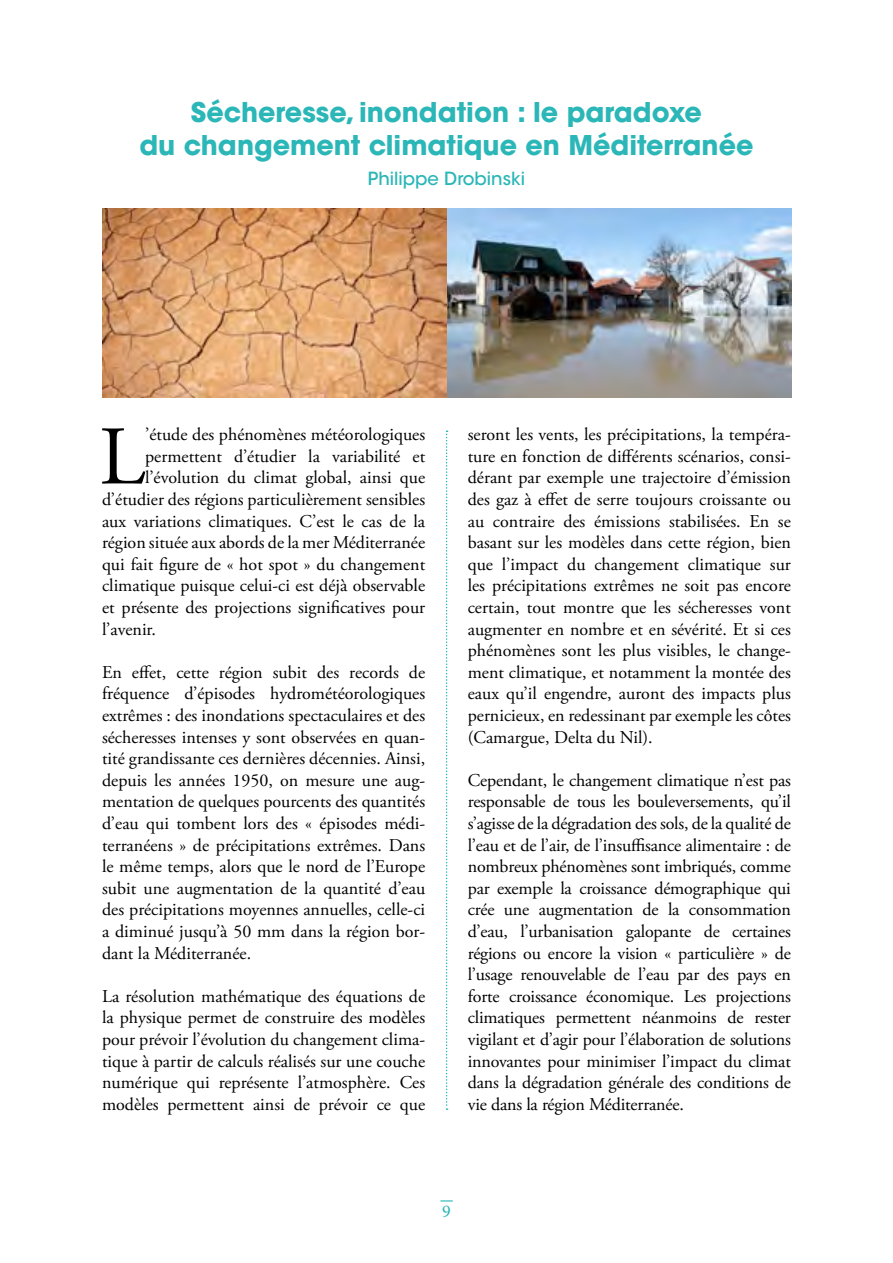
<style>
.page{position:relative;width:893px;height:1263px;background:#fff}
.page>*{position:absolute;margin:0;border:0;box-sizing:border-box;transform-origin:0 0}
.t1{font:83.1px "Adobe Garamond Pro";color:#000}
.t2{font:700 27px/33px "ITC Avant Garde Std";color:#2bb6b7;text-align:center}
.t3{font:18px/21.6px "Adobe Garamond Pro";color:#000;text-align:justify}
.t4{font:500 18px "ITC Avant Garde Std";color:#2bb6b7}
.t5{font:18px "Minion Pro";color:#2bb6b7}
</style>
<div class="page">
<svg style="left:440px;top:1200px;width:13px;height:1px"></svg>
<svg style="left:446px;top:431px;width:2px;height:679px"></svg>
<img style="left:102px;top:208px;width:689px;height:190px">
<h2 class="t2" style="left:139px;top:95px;width:616px">Sécheresse, inondation : le paradoxe<br>du changement climatique en Méditerranée</h2>
<p class="t4" style="left:368px;top:167px;width:159px">Philippe Drobinski</p>
<h1 class="t1" style="left:99px;top:407px;width:47px">L</h1>
<p class="t3" style="left:145px;top:424px;width:282px">’étude des phénomènes météorologiques</p>
<p class="t3" style="left:145px;top:446px;width:282px">permettent d’étudier la variabilité et</p>
<p class="t3" style="left:145px;top:467px;width:282px">l’évolution du climat global, ainsi que</p>
<p class="t3" style="left:102px;top:489px;width:325px">d’étudier des régions particulièrement sensibles</p>
<p class="t3" style="left:102px;top:511px;width:325px">aux variations climatiques. C’est le cas de la</p>
<p class="t3" style="left:102px;top:532px;width:325px">région située aux abords de la mer Méditerranée</p>
<p class="t3" style="left:102px;top:554px;width:325px">qui fait figure de « hot spot » du changement</p>
<p class="t3" style="left:102px;top:575px;width:325px">climatique puisque celui-ci est déjà observable</p>
<p class="t3" style="left:102px;top:597px;width:325px">et présente des projections significatives pour</p>
<p class="t3" style="left:102px;top:619px;width:55px">l’avenir.</p>
<p class="t3" style="left:102px;top:662px;width:325px">En effet, cette région subit des records de fréquence d’épisodes hydrométéorologiques extrêmes : des inondations spectaculaires et des sécheresses intenses y sont observées en quan&shy;tité grandissante ces dernières décennies. Ainsi, depuis les années 1950, on mesure une aug&shy;mentation de quelques pourcents des quantités d’eau qui tombent lors des « épisodes médi&shy;terranéens » de précipitations extrêmes. Dans le même temps, alors que le nord de l’Europe subit une augmentation de la quantité d’eau des précipitations moyennes annuelles, celle-ci a diminué jusqu’à 50 mm dans la région bor&shy;dant la Méditerranée.</p>
<p class="t3" style="left:102px;top:986px;width:325px">La résolution mathématique des équations de la physique permet de construire des modèles pour prévoir l’évolution du changement clima&shy;tique à partir de calculs réalisés sur une couche numérique qui représente l’atmosphère. Ces modèles permettent ainsi de prévoir ce que</p>
<p class="t3" style="left:468px;top:424px;width:325px">seront les vents, les précipitations, la tempéra&shy;ture en fonction de différents scénarios, consi&shy;dérant par exemple une trajectoire d’émission des gaz à effet de serre toujours croissante ou au contraire des émissions stabilisées. En se basant sur les modèles dans cette région, bien que l’impact du changement climatique sur les précipitations extrêmes ne soit pas encore certain, tout montre que les sécheresses vont augmenter en nombre et en sévérité. Et si ces phénomènes sont les plus visibles, le change&shy;ment climatique, et notamment la montée des eaux qu’il engendre, auront des impacts plus pernicieux, en redessinant par exemple les côtes (Camargue, Delta du Nil).</p>
<p class="t3" style="left:468px;top:770px;width:325px">Cependant, le changement climatique n’est pas responsable de tous les bouleversements, qu’il s’agisse de la dégradation des sols, de la qualité de l’eau et de l’air, de l’insuffisance alimentaire : de nombreux phénomènes sont imbriqués, comme par exemple la croissance démographique qui crée une augmentation de la consommation d’eau, l’urbanisation galopante de certaines régions ou encore la vision « particulière » de l’usage renouvelable de l’eau par des pays en forte croissance économique. Les projections climatiques permettent néanmoins de rester vigilant et d’agir pour l’élaboration de solutions innovantes pour minimiser l’impact du climat dans la dégradation générale des conditions de vie dans la région Méditerranée.</p>
<p class="t5" style="left:442px;top:1199px;width:10px">9</p>
</div>
